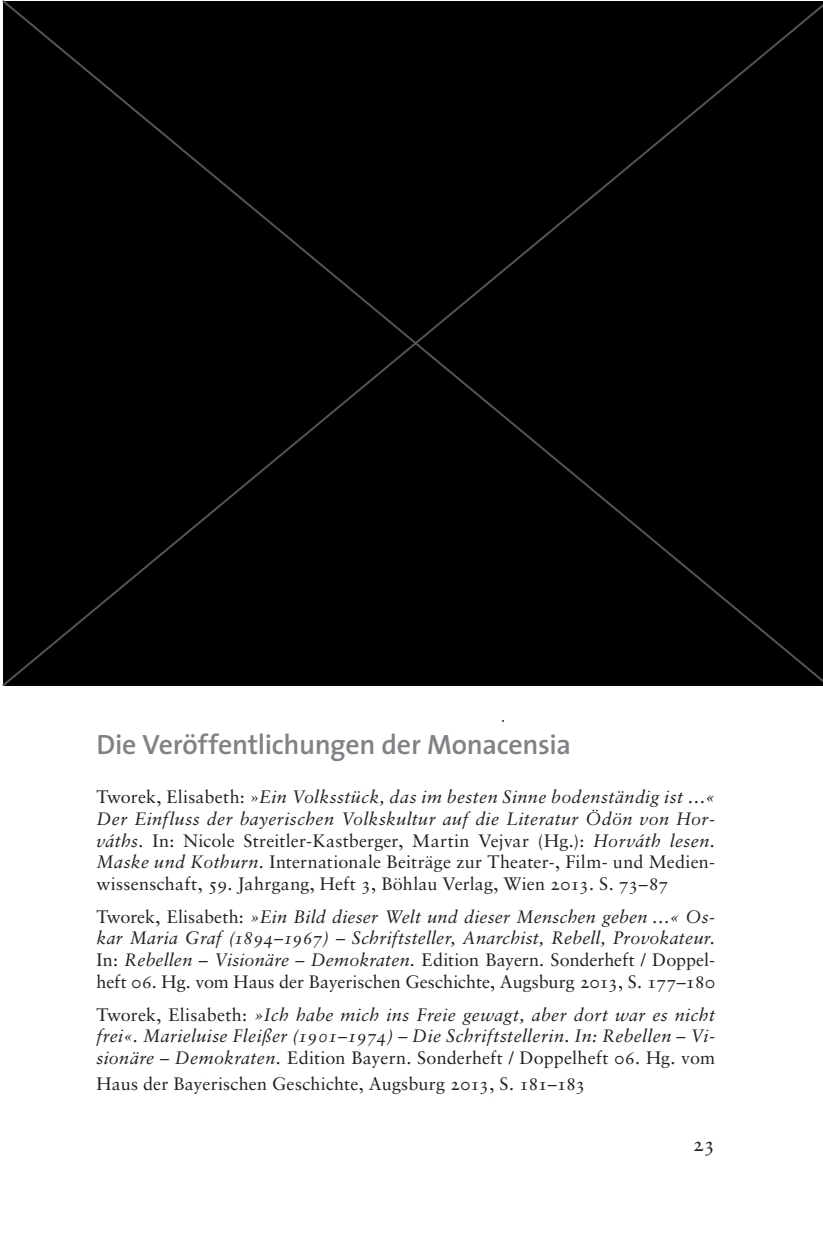
<style>
.page{position:relative;width:823px;height:1248px;background:#fff}
.page>*{position:absolute;margin:0;border:0;box-sizing:border-box;transform-origin:0 0}
.t1{font:600 28px "The Sans";letter-spacing:-.01em;color:#808285}
.t2{font:20.4px "Sabon Roman SC";color:#231f20}
.t3{font:italic 18px/21.6px "Sabon";letter-spacing:.015em;color:#231f20;text-align:justify}
.t4{font:18px/21.6px "Sabon";letter-spacing:.01em;color:#231f20;text-align:justify}
.s1{font-style:italic}
.s2{font-family:"Sabon Roman SC"}
.s3{font-style:normal}
.s4{font-family:"Sabon Italic Os F";font-style:normal}
.s5{font-family:"Sabon Roman SC";font-style:normal}
</style>
<div class="page">
<div style="left:3px;top:1px;width:819px;height:684px;background:#000"></div>
<h1 class="t1" style="left:96px;top:721px;width:475px">Die Veröffentlichungen der Monacensia</h1>
<p class="t4" style="left:96px;top:786px;width:619px">Tworek, Elisabeth: »<span class="s1">Ein Volksstück, das im besten Sinne bodenständig ist …« Der Einfluss der bayerischen Volkskultur auf die Literatur Ödön von Hor&shy;váths.</span> In: Nicole Streitler-Kastberger, Martin Vejvar (Hg.): <span class="s1">Horváth lesen.<br>Maske und Kothurn.</span> Internationale Beiträge zur Theater-, Film- und Medien&shy;wissenschaft, <span class="s2">59</span>. Jahrgang, Heft <span class="s2">3</span>, Böhlau Verlag, Wien <span class="s2">2013</span>. S. <span class="s2">73</span>–<span class="s2">87</span></p>
<p class="t3" style="left:96px;top:905px;width:619px"><span class="s3">Tworek, Elisabeth:</span> »Ein Bild dieser Welt und dieser Menschen geben …« Os&shy;kar Maria Graf (<span class="s4">1894–1967</span>) – Schriftsteller, Anarchist, Rebell, Provokateur.<br><span class="s3">In:</span> Rebellen – Visionäre – Demokraten. <span class="s3">Edition Bayern. Sonderheft / Doppel&shy;heft</span> <span class="s5">06</span><span class="s3">. Hg. vom Haus der Bayerischen Geschichte, Augsburg</span> <span class="s5">2013</span><span class="s3">, S.</span> <span class="s5">177</span><span class="s3">–</span><span class="s5">180</span></p>
<p class="t3" style="left:96px;top:1003px;width:619px"><span class="s3">Tworek, Elisabeth:</span> »Ich habe mich ins Freie gewagt, aber dort war es nicht frei«. Marieluise Fleißer (<span class="s4">1901</span>–<span class="s4">1974</span>) – Die Schriftstellerin. In: Rebellen – Vi&shy;sionäre – Demokraten. <span class="s3">Edition Bayern. Sonderheft / Doppelheft</span> <span class="s5">06</span><span class="s3">. Hg. vom</span></p>
<p class="t4" style="left:96px;top:1072px;width:490px">Haus der Bayerischen Geschichte, Augsburg <span class="s2">2013</span>, S. <span class="s2">181</span>–<span class="s2">183</span></p>
<p class="t2" style="left:692px;top:1131px;width:24px">23</p>
</div>
